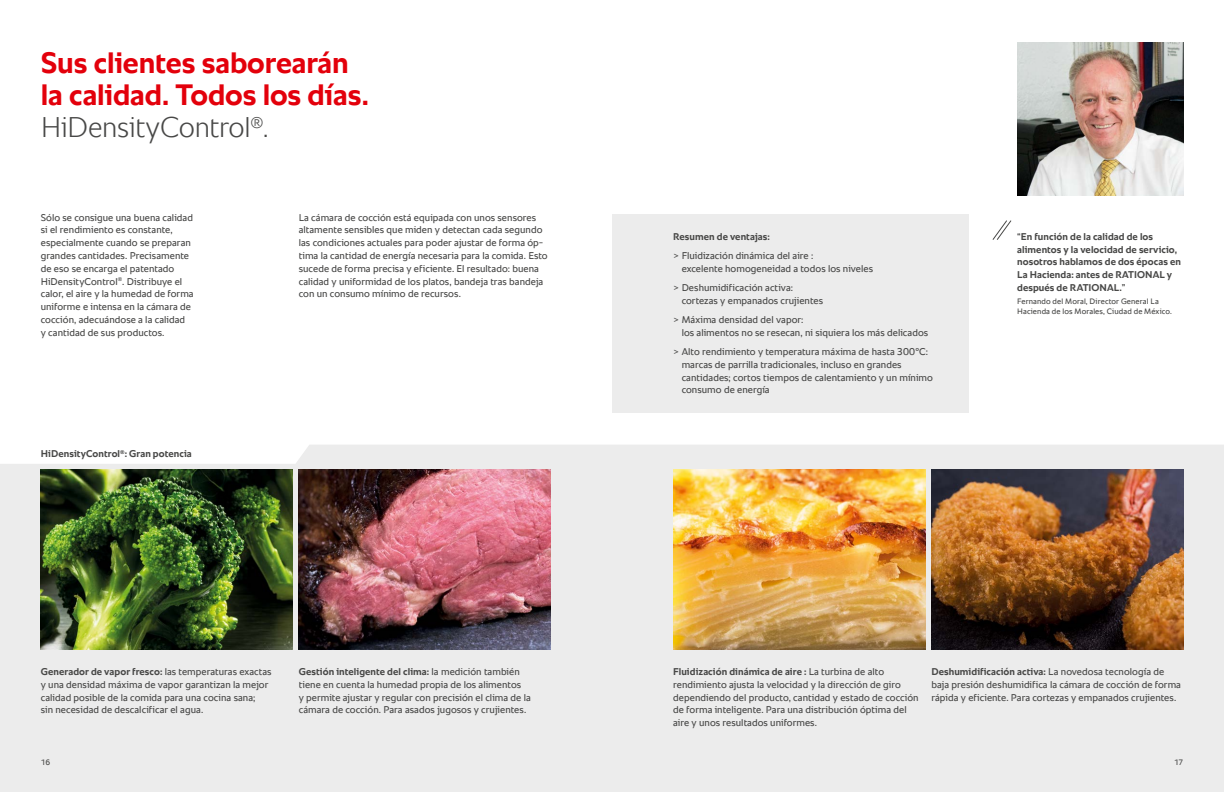
<style>
.page{position:relative;width:1224px;height:792px;background:#fff}
.page>*{position:absolute;margin:0;border:0;box-sizing:border-box;transform-origin:0 0}
.t1{font:700 30px/32px "RATIONAL Sans TT";letter-spacing:-.005em;color:#e3000b}
.t2{font:300 29px "RATIONAL Sans TT";letter-spacing:-.01em;color:#484847}
.t3{font:10px/12.8px "RATIONAL Sans TT";letter-spacing:.005em;color:#484847}
.t4{font:700 10px/12.8px "RATIONAL Sans TT";letter-spacing:.005em;color:#484847}
.t5{font:8px/10.6px "RATIONAL Sans TT";letter-spacing:.015em;color:#484847}
.s1{font-weight:700}
</style>
<div class="page">
<div style="left:0;top:445px;width:1224px;height:347px;background:#ececec"></div>
<img style="left:41px;top:470px;width:252px;height:179px">
<img style="left:673px;top:470px;width:252px;height:179px">
<img style="left:931px;top:470px;width:252px;height:179px">
<img style="left:299px;top:470px;width:252px;height:179px">
<div style="left:612px;top:214px;width:356px;height:199px;background:#ececec"></div>
<svg style="left:992px;top:220px;width:20px;height:20px"></svg>
<img style="left:1017px;top:42px;width:166px;height:154px">
<h1 class="t1" style="left:41px;top:47px;width:329px">Sus clientes saborearán la calidad. Todos los días.</h1>
<h2 class="t2" style="left:41px;top:107px;width:229px">HiDensityControl<sup>®</sup>.</h2>
<p class="t3" style="left:41px;top:211px;width:154px">Sólo se consigue una buena calidad si el rendimiento es constante, especialmente cuando se preparan grandes cantidades. Precisamente de eso se encarga el patentado HiDensityControl<sup>®</sup>. Distribuye el calor, el aire y la humedad de forma uniforme e intensa en la cámara de cocción, adecuándose a la calidad<br>y cantidad de sus productos.</p>
<p class="t3" style="left:299px;top:211px;width:250px">La cámara de cocción está equipada con unos sensores altamente sensibles que miden y detectan cada segundo las condiciones actuales para poder ajustar de forma óp&shy;tima la cantidad de energía necesaria para la comida. Esto sucede de forma precisa y eficiente. El resultado: buena calidad y uniformidad de los platos, bandeja tras bandeja con un consumo mínimo de recursos.</p>
<p class="t4" style="left:41px;top:448px;width:153px">HiDensityControl<sup>®</sup>: Gran potencia</p>
<p class="t4" style="left:673px;top:230px;width:98px">Resumen de ventajas:</p>
<p class="t3" style="left:682px;top:249px;width:193px;text-indent:-8px">&gt; Fluidización dinámica del aire :<br>excelente homogeneidad a todos los niveles</p>
<p class="t3" style="left:682px;top:281px;width:143px;text-indent:-8px">&gt; Deshumidificación activa: cortezas y empanados crujientes</p>
<p class="t3" style="left:682px;top:313px;width:248px;text-indent:-8px">&gt; Máxima densidad del vapor:<br>los alimentos no se resecan, ni siquiera los más delicados</p>
<p class="t3" style="left:682px;top:345px;width:253px;text-indent:-8px">&gt; Alto rendimiento y temperatura máxima de hasta 300°C: marcas de parrilla tradicionales, incluso en grandes cantidades; cortos tiempos de calentamiento y un mínimo consumo de energía</p>
<p class="t4" style="left:1017px;top:230px;width:165px">“En función de la calidad de los alimentos y la velocidad de servicio, nosotros hablamos de dos épocas en<br>La Hacienda: antes de RATIONAL y después de RATIONAL.”</p>
<p class="t5" style="left:1017px;top:296px;width:156px">Fernando del Moral, Director General La<br>Hacienda de los Morales, Ciudad de México.</p>
<p class="t3" style="left:41px;top:665px;width:232px"><span class="s1">Generador de vapor fresco:</span> las temperaturas exactas y una densidad máxima de vapor garantizan la mejor calidad posible de la comida para una cocina sana;<br>sin necesidad de descalcificar el agua.</p>
<p class="t3" style="left:299px;top:665px;width:234px"><span class="s1">Gestión inteligente del clima:</span> la medición también tiene en cuenta la humedad propia de los alimentos<br>y permite ajustar y regular con precisión el clima de la cámara de cocción. Para asados jugosos y crujientes.</p>
<p class="t3" style="left:673px;top:665px;width:247px"><span class="s1">Fluidización dinámica de aire :</span> La turbina de alto rendimiento ajusta la velocidad y la dirección de giro dependiendo del producto, cantidad y estado de cocción de forma inteligente. Para una distribución óptima del aire y unos resultados uniformes.</p>
<p class="t3" style="left:931px;top:665px;width:251px"><span class="s1">Deshumidificación activa:</span> La novedosa tecnología de baja presión deshumidifica la cámara de cocción de forma rápida y eficiente. Para cortezas y empanados crujientes.</p>
<p class="t5" style="left:41px;top:757px;width:11px">16</p>
<p class="t5" style="left:1174px;top:757px;width:11px">17</p>
</div>
